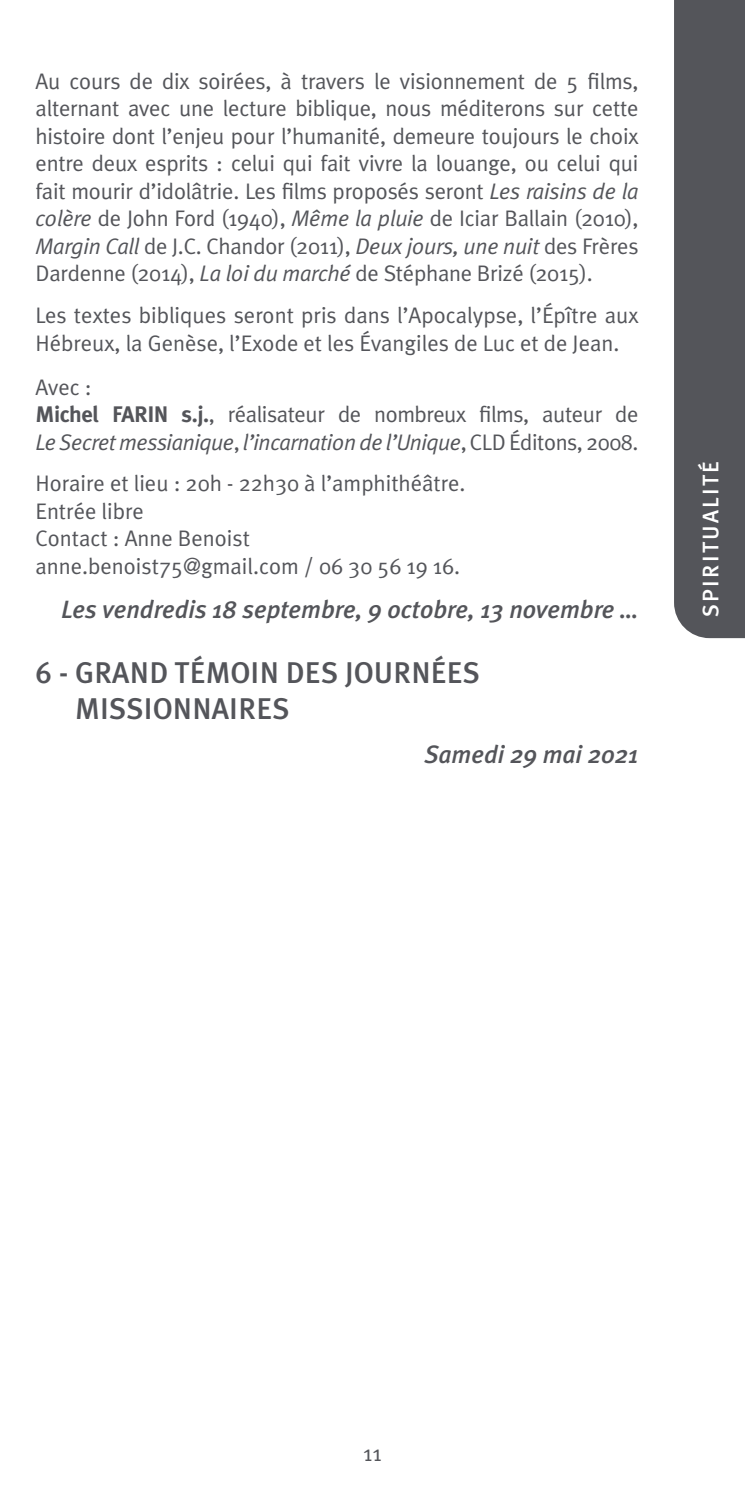
<style>
.page{position:relative;width:745px;height:1489px;background:#fff}
.page>*{position:absolute;margin:0;border:0;box-sizing:border-box;transform-origin:0 0}
.t1{font:500 30px/36px "Meta Plus";letter-spacing:.005em;color:#54555a}
.t2{font:italic 500 25px "Meta Plus";color:#54555a}
.t3{font:22.5px/27.5px "Meta Plus Normal";color:#54555a}
.t4{font:22.5px/27.5px "Meta Plus Normal";letter-spacing:-.02em;color:#54555a}
.t5{font:500 22.5px "Meta Plus";letter-spacing:.1em;color:#fff}
.s1{font-style:italic}
.s2{font-family:"Meta Plus";font-weight:700}
</style>
<div class="page">
<div style="left:674px;top:0;width:70px;height:638px;background:#54555a"></div>
<p class="t3" style="left:35px;top:67px;width:604px;text-align:justify">Au cours de dix soirées, à travers le visionnement de 5 films, alternant avec une lecture biblique, nous méditerons sur cette histoire dont l’enjeu pour l’humanité, demeure toujours le choix entre deux esprits : celui qui fait vivre la louange, ou celui qui fait mourir d’idolâtrie. Les films proposés seront <span class="s1">Les raisins de la colère</span> de John Ford (1940), <span class="s1">Même la pluie</span> de Iciar Ballain (2010), <span class="s1">Margin Call</span> de J.C. Chandor (2011), <span class="s1">Deux jours, une nuit</span> des Frères Dardenne (2014), <span class="s1">La loi du marché</span> de Stéphane Brizé (2015).</p>
<p class="t3" style="left:35px;top:301px;width:604px">Les textes bibliques seront pris dans l’Apocalypse, l’Épître aux<br>Hébreux, la Genèse, l’Exode et les Évangiles de Luc et de Jean.</p>
<p class="t4" style="left:35px;top:373px;width:604px">Avec :<br><span class="s2">Michel FARIN s.j.</span>, réalisateur de nombreux films, auteur de<br><span class="s1">Le Secret messianique</span>, <span class="s1">l’incarnation de l’Unique</span>, CLD Éditons, 2008.</p>
<p class="t3" style="left:35px;top:469px;width:431px">Horaire et lieu : 20h - 22h30 à l’amphithéâtre.<br>Entrée libre<br>Contact : Anne Benoist anne.benoist75@gmail.com / 06 30 56 19 16.</p>
<p class="t2" style="left:61px;top:595px;width:578px">Les vendredis 18 septembre, 9 octobre, 13 novembre …</p>
<h1 class="t1" style="left:75px;top:654px;width:406px;text-indent:-40px">6 - GRAND TÉMOIN DES JOURNÉES<br>MISSIONNAIRES</h1>
<p class="t2" style="left:424px;top:739px;width:215px">Samedi 29 mai 2021</p>
<p class="t5" style="left:697px;top:617px;width:158px;rotate:-90deg">SPIRITUALITÉ</p>
<p class="t3" style="left:363px;top:1438px;width:20px">11</p>
</div>
